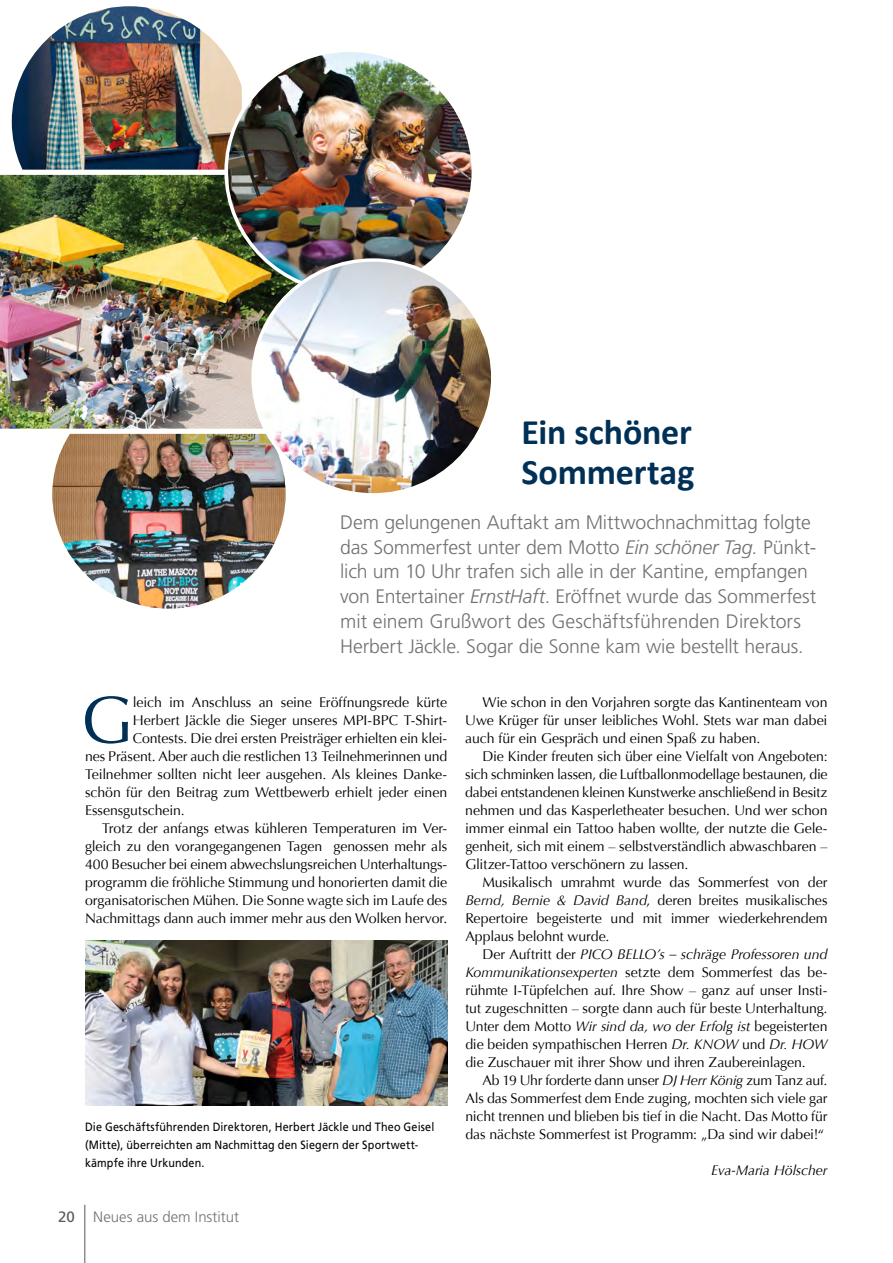
<style>
.page{position:relative;width:893px;height:1263px;background:#fff}
.page>*{position:absolute;margin:0;border:0;box-sizing:border-box;transform-origin:0 0}
.t1{font:66.6px "Optima";color:#003056}
.t2{font:700 36px/40.5px "Calibri";letter-spacing:-.005em;color:#003056}
.t3{font:300 19.5px/24.8px "Frutiger";letter-spacing:-.01em;color:#707172}
.t4{font:300 15px "Frutiger";color:#707172}
.t5{font:14.1px/18px "Optima";letter-spacing:-.005em;color:#000;text-align:justify}
.t6{font:italic 14.1px "Optima";letter-spacing:-.015em;color:#000}
.t7{font:12px/18px "Frutiger";letter-spacing:.015em;color:#000;scale:.9 1}
.s1{font-style:italic}
.s2{font-weight:400;color:#58585a}
</style>
<div class="page">
<hr style="left:84px;top:1205px;width:1px;height:58px;background:#58585a">
<img style="left:12px;top:7px;width:214px;height:163px">
<img style="left:53px;top:434px;width:232px;height:174px">
<img style="left:0;top:174px;width:253px;height:260px">
<img style="left:85px;top:940px;width:363px;height:165px">
<img style="left:226px;top:54px;width:244px;height:238px">
<img style="left:253px;top:260px;width:237px;height:235px">
<h2 class="t2" style="left:521px;top:412px;width:174px">Ein schöner<br>Sommertag</h2>
<p class="t3" style="left:340px;top:510px;width:478px">Dem gelungenen Auftakt am Mittwochnachmittag folgte das Sommerfest unter dem Motto <span class="s1">Ein schöner Tag.</span> Pünkt&shy;lich um 10 Uhr trafen sich alle in der Kantine, empfangen von Entertainer <span class="s1">ErnstHaft</span>. Eröffnet wurde das Sommerfest mit einem Grußwort des Geschäftsführenden Direktors Herbert Jäckle. Sogar die Sonne kam wie bestellt heraus.</p>
<h1 class="t1" style="left:81px;top:681px;width:53px">G</h1>
<p class="t5" style="left:133px;top:693px;width:316px">leich im Anschluss an seine Eröffnungsrede kürte</p>
<p class="t5" style="left:133px;top:711px;width:316px">Herbert Jäckle die Sieger unseres MPI-BPC T-Shirt-</p>
<p class="t5" style="left:133px;top:729px;width:316px">Contests. Die drei ersten Preisträger erhielten ein klei-</p>
<p class="t5" style="left:85px;top:747px;width:364px">nes Präsent. Aber auch die restlichen 13 Teilnehmerinnen und</p>
<p class="t5" style="left:85px;top:765px;width:364px">Teilnehmer sollten nicht leer ausgehen. Als kleines Danke-</p>
<p class="t5" style="left:85px;top:783px;width:364px">schön für den Beitrag zum Wettbewerb erhielt jeder einen</p>
<p class="t5" style="left:85px;top:801px;width:101px">Essensgutschein.</p>
<p class="t5" style="left:102px;top:819px;width:347px">Trotz der anfangs etwas kühleren Temperaturen im Ver-</p>
<p class="t5" style="left:85px;top:837px;width:364px">gleich zu den vorangegangenen Tagen genossen mehr als</p>
<p class="t5" style="left:85px;top:855px;width:364px">400 Besucher bei einem abwechslungsreichen Unterhaltungs-</p>
<p class="t5" style="left:85px;top:873px;width:364px">programm die fröhliche Stimmung und honorierten damit die</p>
<p class="t5" style="left:85px;top:891px;width:364px">organisatorischen Mühen. Die Sonne wagte sich im Laufe des</p>
<p class="t5" style="left:85px;top:909px;width:364px">Nachmittags dann auch immer mehr aus den Wolken hervor.</p>
<p class="t7" style="left:85px;top:1118px;width:390px">Die Geschäftsführenden Direktoren, Herbert Jäckle und Theo Geisel (Mitte), überreichten am Nachmittag den Siegern der Sportwett&shy;kämpfe ihre Urkunden.</p>
<p class="t4" style="left:58px;top:1208px;width:182px"><span class="s2">20</span> Neues aus dem Institut</p>
<p class="t5" style="left:465px;top:693px;width:364px;text-indent:17px">Wie schon in den Vorjahren sorgte das Kantinenteam von Uwe Krüger für unser leibliches Wohl. Stets war man dabei auch für ein Gespräch und einen Spaß zu haben.</p>
<p class="t5" style="left:465px;top:747px;width:364px;text-indent:17px">Die Kinder freuten sich über eine Vielfalt von Angeboten: sich schminken lassen, die Luftballonmodellage bestaunen, die dabei entstandenen kleinen Kunstwerke anschließend in Besitz nehmen und das Kasperletheater besuchen. Und wer schon immer einmal ein Tattoo haben wollte, der nutzte die Gele&shy;genheit, sich mit einem – selbstverständlich abwaschbaren – Glitzer-Tattoo verschönern zu lassen.</p>
<p class="t5" style="left:465px;top:873px;width:364px;text-indent:17px">Musikalisch umrahmt wurde das Sommerfest von der <span class="s1">Bernd, Bernie &amp; David Band</span>, deren breites musikalisches Repertoire begeisterte und mit immer wiederkehrendem Applaus belohnt wurde.</p>
<p class="t5" style="left:465px;top:945px;width:364px;text-indent:17px">Der Auftritt der <span class="s1">PICO BELLO’s – schräge Professoren und Kommunikationsexperten</span> setzte dem Sommerfest das be&shy;rühmte I-Tüpfelchen auf. Ihre Show – ganz auf unser Insti&shy;tut zugeschnitten – sorgte dann auch für beste Unterhaltung.<br>Unter dem Motto <span class="s1">Wir sind da, wo der Erfolg ist</span> begeisterten die beiden sympathischen Herren <span class="s1">Dr. KNOW</span> und <span class="s1">Dr. HOW </span>die Zuschauer mit ihrer Show und ihren Zaubereinlagen.</p>
<p class="t5" style="left:465px;top:1071px;width:364px;text-indent:17px">Ab 19 Uhr forderte dann unser <span class="s1">DJ Herr König</span> zum Tanz auf.<br>Als das Sommerfest dem Ende zuging, mochten sich viele gar nicht trennen und blieben bis tief in die Nacht. Das Motto für das nächste Sommerfest ist Programm: „Da sind wir dabei!“</p>
<p class="t6" style="left:711px;top:1162px;width:118px">Eva-Maria Hölscher</p>
</div>
